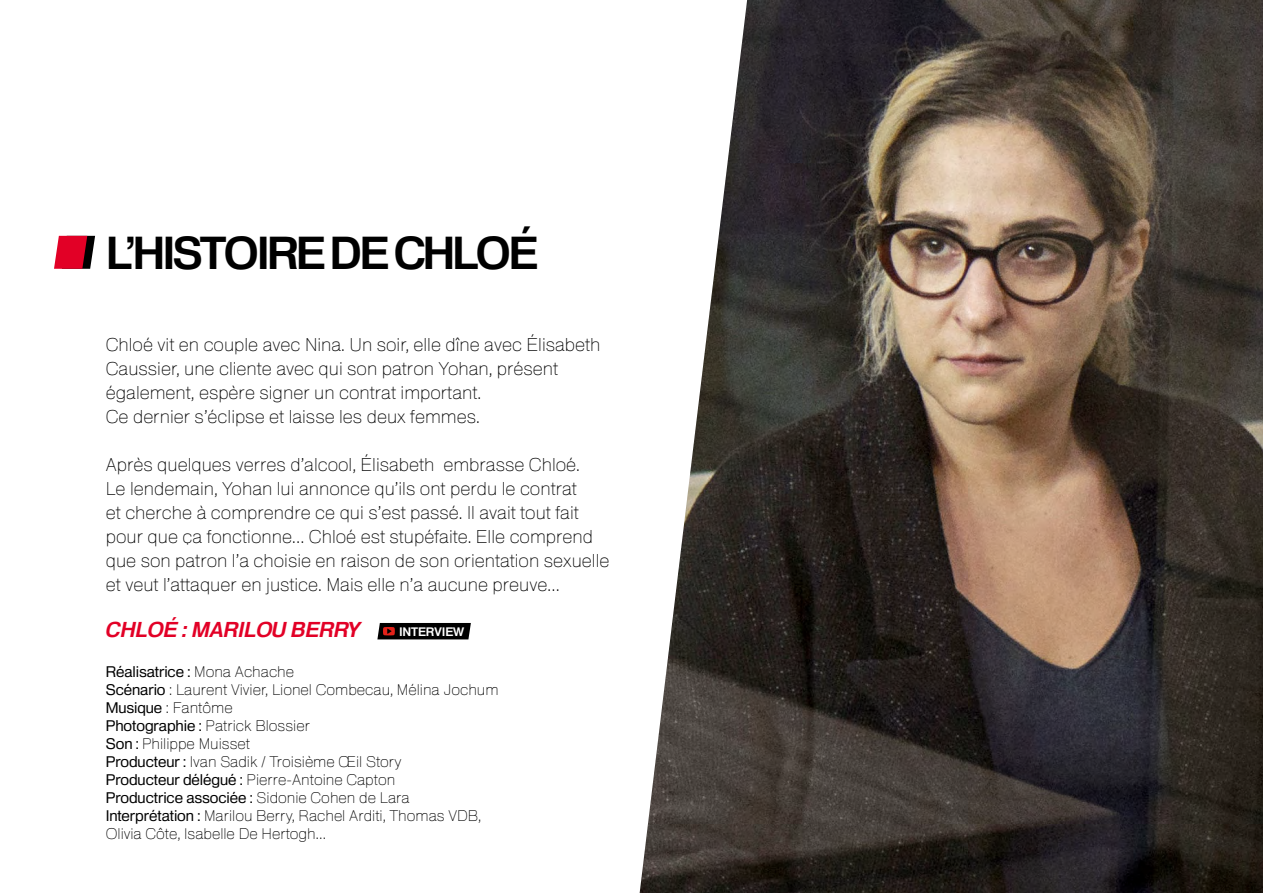
<style>
.page{position:relative;width:1263px;height:893px;background:#fff}
.page>*{position:absolute;margin:0;border:0;box-sizing:border-box;transform-origin:0 0}
.t1{font:600 45px "FTV Heldustry";letter-spacing:-.06em;color:#000}
.t2{font:italic 600 21px "FTV Heldustry";color:#e20026}
.t3{font:100 18px/24px "FTV Heldustry";color:#000}
.t4{font:100 15px/18px "FTV Heldustry";color:#000}
.t5{font:600 12px "FTV Heldustry";color:#fff}
.s1{font-weight:400}
</style>
<div class="page">
<img style="left:640px;top:0;width:623px;height:893px">
<svg style="left:54px;top:236px;width:41px;height:33px"></svg>
<svg style="left:377px;top:623px;width:94px;height:16px;background:#140909"></svg>
<h1 class="t1" style="left:106px;top:225px;width:433px">L’HISTOIRE DE CHLOÉ</h1>
<p class="t3" style="left:106px;top:332px;width:496px">Chloé vit en couple avec Nina. Un soir, elle dîne avec Élisabeth Caussier, une cliente avec qui son patron Yohan, présent également, espère signer un contrat important.<br>Ce dernier s’éclipse et laisse les deux femmes.</p>
<p class="t3" style="left:106px;top:452px;width:505px">Après quelques verres d’alcool, Élisabeth embrasse Chloé.<br>Le lendemain, Yohan lui annonce qu’ils ont perdu le contrat<br>et cherche à comprendre ce qui s’est passé. Il avait tout fait pour que ça fonctionne… Chloé est stupéfaite. Elle comprend que son patron l’a choisie en raison de son orientation sexuelle et veut l’attaquer en justice. Mais elle n’a aucune preuve…</p>
<p class="t2" style="left:106px;top:617px;width:256px">CHLOÉ : MARILOU BERRY</p>
<p class="t4" style="left:106px;top:662px;width:394px"><span class="s1">Réalisatrice :</span> Mona Achache<br><span class="s1">Scénario</span> : Laurent Vivier, Lionel Combecau, Mélina Jochum <span class="s1">Musique</span> : Fantôme<br><span class="s1">Photographie :</span> Patrick Blossier<br><span class="s1">Son :</span> Philippe Muisset<br><span class="s1">Producteur :</span> Ivan Sadik / Troisième Œil Story<br><span class="s1">Producteur délégué :</span> Pierre-Antoine Capton<br><span class="s1">Productrice associée :</span> Sidonie Cohen de Lara <span class="s1">Interprétation :</span> Marilou Berry, Rachel Arditi, Thomas VDB, Olivia Côte, Isabelle De Hertogh…</p>
<p class="t5" style="left:399px;top:624px;width:67px">INTERVIEW</p>
</div>
